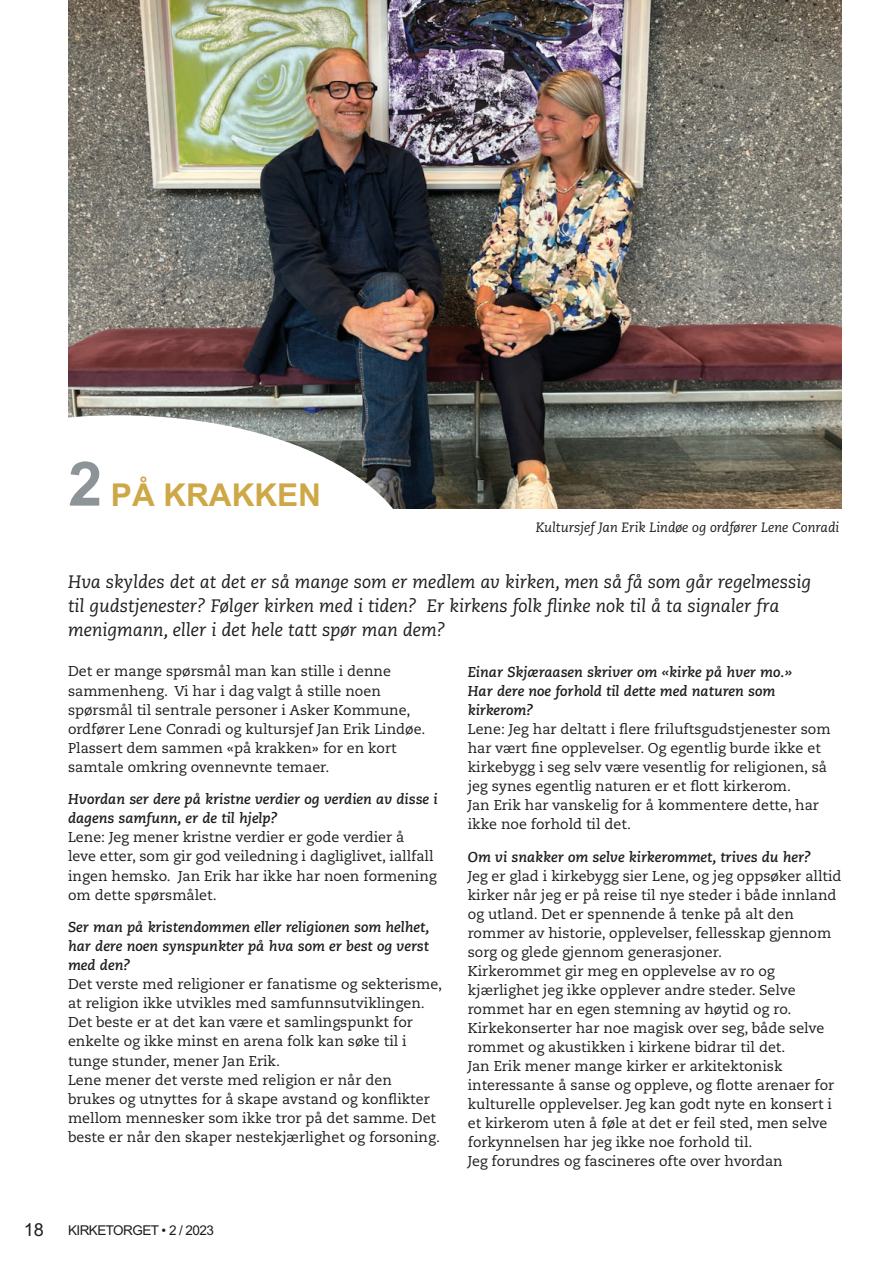
<style>
.page{position:relative;width:893px;height:1263px;background:#fff}
.page>*{position:absolute;margin:0;border:0;box-sizing:border-box;transform-origin:0 0}
.Grå_Heading{font:700 31.5px "Arial MT Std";color:#cea746}
.tekst{font:italic 18px/24px "Caecilia LT Pro 56";color:#1d1d1b}
.t1{font:18px "Arial MT Std";color:#1d1d1b}
.tekst-2{font:14.25px/19px "Caecilia LT Pro 55 Roman";color:#1d1d1b}
.tekst-3{font:italic 700 14.25px/19px "Caecilia LT Pro 76";color:#1d1d1b}
.tekst-4{font:italic 13.5px "Caecilia LT Pro 56";color:#1d1d1b}
.t2{font:13.5px "Arial MT Std";letter-spacing:-.04em;color:#1d1d1b}
.s1{font-size:61.5px;color:#8d9498}
</style>
<div class="page">
<img style="left:68px;top:0;width:774px;height:509px">
<svg style="left:68px;top:415px;width:347px;height:94px"></svg>
<p class="Grå_Heading" style="left:68px;top:476px;width:254px"><span class="s1">2</span> PÅ KRAKKEN</p>
<p class="tekst-4" style="left:536px;top:519px;width:305px">Kultursjef Jan Erik Lindøe og ordfører Lene Conradi</p>
<p class="tekst" style="left:68px;top:569px;width:745px">Hva skyldes det at det er så mange som er medlem av kirken, men så få som går regelmessig til gudstjenester? Følger kirken med i tiden? Er kirkens folk flinke nok til å ta signaler fra menigmann, eller i det hele tatt spør man dem?</p>
<p class="tekst-2" style="left:68px;top:662px;width:359px">Det er mange spørsmål man kan stille i denne sammenheng. Vi har i dag valgt å stille noen spørsmål til sentrale personer i Asker Kommune, ordfører Lene Conradi og kultursjef Jan Erik Lindøe.<br>Plassert dem sammen «på krakken» for en kort samtale omkring ovennevnte temaer.</p>
<p class="tekst-3" style="left:68px;top:790px;width:371px">Hvordan ser dere på kristne verdier og verdien av disse i dagens samfunn, er de til hjelp?</p>
<p class="tekst-2" style="left:68px;top:828px;width:370px">Lene: Jeg mener kristne verdier er gode verdier å<br>leve etter, som gir god veiledning i dagliglivet, iallfall ingen hemsko. Jan Erik har ikke har noen formening om dette spørsmålet.</p>
<p class="tekst-3" style="left:68px;top:917px;width:363px">Ser man på kristendommen eller religionen som helhet,</p>
<p class="tekst-3" style="left:68px;top:936px;width:363px">har dere noen synspunkter på hva som er best og verst med den?</p>
<p class="tekst-2" style="left:68px;top:974px;width:375px">Det verste med religioner er fanatisme og sekterisme, at religion ikke utvikles med samfunnsutviklingen.<br>Det beste er at det kan være et samlingspunkt for enkelte og ikke minst en arena folk kan søke til i tunge stunder, mener Jan Erik.</p>
<p class="tekst-2" style="left:68px;top:1070px;width:373px">Lene mener det verste med religion er når den brukes og utnyttes for å skape avstand og konflikter mellom mennesker som ikke tror på det samme. Det beste er når den skaper nestekjærlighet og forsoning.</p>
<p class="t1" style="left:24px;top:1219px;width:22px">18</p>
<p class="t2" style="left:68px;top:1222px;width:147px">KIRKETORGET • 2 / 2023</p>
<p class="tekst-3" style="left:468px;top:662px;width:326px">Einar Skjæraasen skriver om «kirke på hver mo.»</p>
<p class="tekst-3" style="left:468px;top:681px;width:309px">Har dere noe forhold til dette med naturen som kirkerom?</p>
<p class="tekst-2" style="left:468px;top:719px;width:364px">Lene: Jeg har deltatt i flere friluftsgudstjenester som har vært fine opplevelser. Og egentlig burde ikke et kirkebygg i seg selv være vesentlig for religionen, så jeg synes egentlig naturen er et flott kirkerom.</p>
<p class="tekst-2" style="left:468px;top:795px;width:353px">Jan Erik har vanskelig for å kommentere dette, har ikke noe forhold til det.</p>
<p class="tekst-3" style="left:468px;top:847px;width:345px">Om vi snakker om selve kirkerommet, trives du her?</p>
<p class="tekst-2" style="left:468px;top:866px;width:375px">Jeg er glad i kirkebygg sier Lene, og jeg oppsøker alltid kirker når jeg er på reise til nye steder i både innland og utland. Det er spennende å tenke på alt den rommer av historie, opplevelser, fellesskap gjennom sorg og glede gjennom generasjoner.</p>
<p class="tekst-2" style="left:468px;top:961px;width:358px">Kirkerommet gir meg en opplevelse av ro og kjærlighet jeg ikke opplever andre steder. Selve rommet har en egen stemning av høytid og ro.<br>Kirkekonserter har noe magisk over seg, både selve rommet og akustikken i kirkene bidrar til det.</p>
<p class="tekst-2" style="left:468px;top:1056px;width:368px">Jan Erik mener mange kirker er arkitektonisk interessante å sanse og oppleve, og flotte arenaer for kulturelle opplevelser. Jeg kan godt nyte en konsert i et kirkerom uten å føle at det er feil sted, men selve forkynnelsen har jeg ikke noe forhold til.</p>
<p class="tekst-2" style="left:468px;top:1152px;width:316px">Jeg forundres og fascineres ofte over hvordan</p>
</div>
